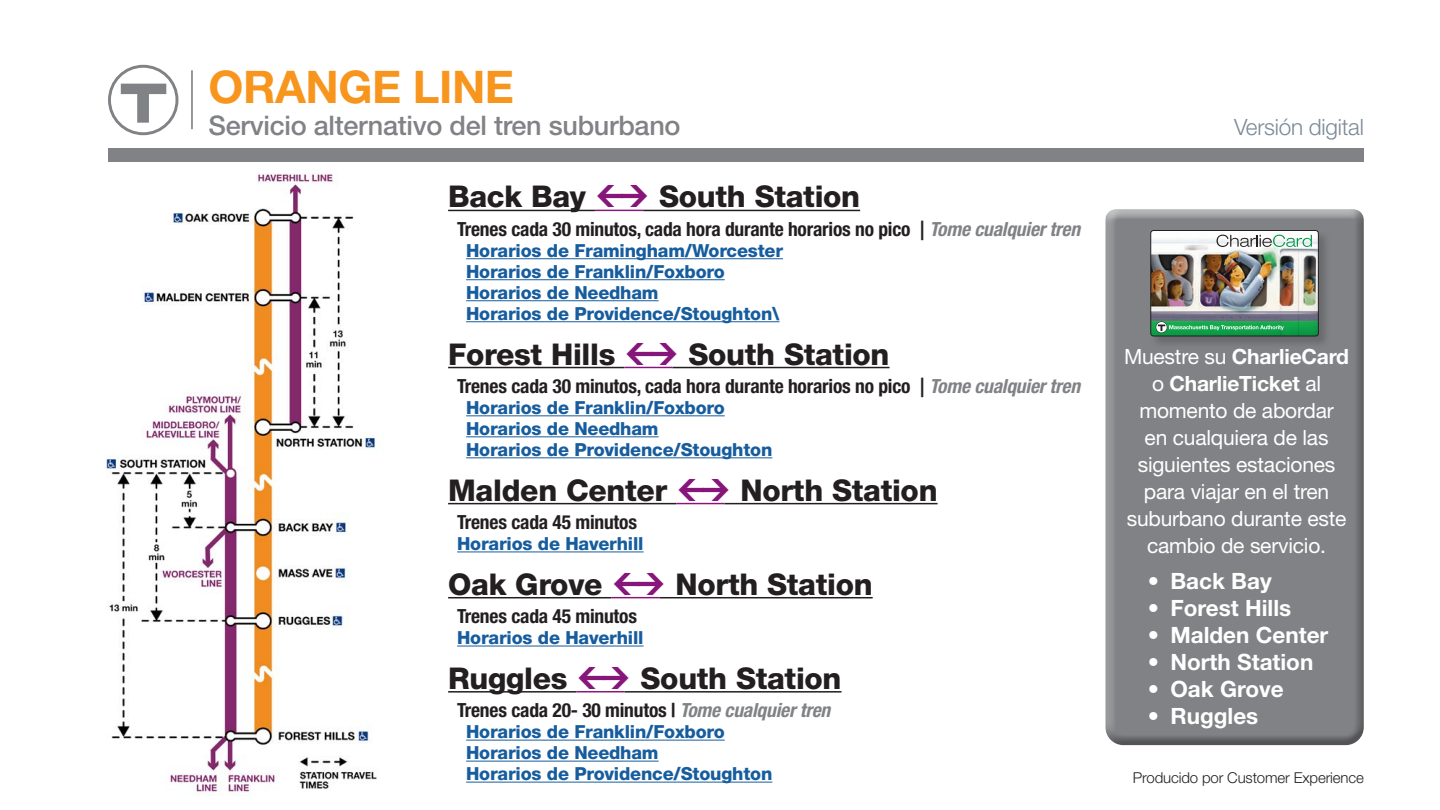
<style>
.page{position:relative;width:1440px;height:810px;background:#fff}
.page>*{position:absolute;margin:0;border:0;box-sizing:border-box;transform-origin:0 0}
.Section_Title{font:700 45px "Helvetica Neue LT Std";letter-spacing:-.01em;color:#f7951d}
.t1{font:800 30px "Helvetica Neue LT Std";letter-spacing:-.01em;color:#231f20}
.Section_Subtitle{font:500 27px "Helvetica Neue LT Std";letter-spacing:-.01em;color:#808285}
.t2{font:700 22.5px "Helvetica Neue LT Std";color:#fff}
.t3{font:300 22.5px "Helvetica Neue LT Std";letter-spacing:-.01em;color:#7b8a97}
.Section_Subtitle-2{font:21px/27px "Helvetica Neue LT Std";letter-spacing:-.01em;color:#fff;text-align:center}
.t4{font:700 condensed 19.5px "Helvetica Neue LT Std";letter-spacing:-.01em;color:#231f20}
.t5{font:800 18px/21px "Helvetica Neue LT Std";letter-spacing:-.01em;color:#175d9e}
.t6{font:18px "Helvetica Neue LT Std";color:#808285}
.Cover_Subtitle{font:300 15px "Helvetica Neue LT Std";letter-spacing:-.01em;color:#231f20}
.s1{font-stretch:normal}
.s2{font-style:italic;color:#808285}
.s3{font-weight:700}
</style>
<div class="page">
<div style="left:108px;top:148px;width:1256px;height:14px;background:#808285"></div>
<div style="left:1104px;top:210px;width:261px;height:536px;background:#231f20;opacity:.4"></div>
<hr style="left:448px;top:210px;width:147px;height:1px;background:#231f20">
<hr style="left:595px;top:210px;width:48px;height:1px;background:#87167a">
<hr style="left:643px;top:210px;width:217px;height:1px;background:#231f20">
<hr style="left:466px;top:258px;width:317px;height:1px;background:#175d9e">
<hr style="left:466px;top:279px;width:259px;height:1px;background:#175d9e">
<hr style="left:466px;top:300px;width:192px;height:1px;background:#175d9e">
<hr style="left:466px;top:321px;width:313px;height:1px;background:#175d9e">
<hr style="left:448px;top:367px;width:176px;height:1px;background:#231f20">
<hr style="left:624px;top:367px;width:48px;height:1px;background:#87167a">
<hr style="left:672px;top:367px;width:217px;height:1px;background:#231f20">
<hr style="left:466px;top:415px;width:259px;height:1px;background:#175d9e">
<hr style="left:466px;top:436px;width:192px;height:1px;background:#175d9e">
<hr style="left:466px;top:457px;width:306px;height:1px;background:#175d9e">
<hr style="left:448px;top:503px;width:228px;height:1px;background:#231f20">
<hr style="left:676px;top:503px;width:48px;height:1px;background:#87167a">
<hr style="left:724px;top:503px;width:213px;height:1px;background:#231f20">
<hr style="left:457px;top:551px;width:186px;height:1px;background:#175d9e">
<hr style="left:448px;top:597px;width:163px;height:1px;background:#231f20">
<hr style="left:611px;top:597px;width:48px;height:1px;background:#87167a">
<hr style="left:659px;top:597px;width:213px;height:1px;background:#231f20">
<hr style="left:457px;top:646px;width:186px;height:1px;background:#175d9e">
<hr style="left:448px;top:691px;width:128px;height:2px;background:#231f20">
<hr style="left:576px;top:691px;width:48px;height:1px;background:#87167a">
<hr style="left:624px;top:691px;width:217px;height:2px;background:#231f20">
<hr style="left:466px;top:740px;width:259px;height:1px;background:#175d9e">
<hr style="left:466px;top:761px;width:192px;height:1px;background:#175d9e">
<hr style="left:466px;top:782px;width:306px;height:1px;background:#175d9e">
<svg style="left:108px;top:65px;width:70px;height:70px"></svg>
<hr style="left:191px;top:71px;width:2px;height:58px;background:#848689">
<div style="left:1150px;top:230px;width:181px;height:119px;background:#231f20;opacity:.25"></div>
<img style="left:1150px;top:232px;width:168px;height:104px">
<div style="left:1150px;top:230px;width:168px;height:106px;border:1px solid #231f20;border-radius:3px"></div>
<svg style="left:1155px;top:321px;width:12px;height:12px"></svg>
<svg style="left:1156px;top:322px;width:10px;height:11px"></svg>
<svg style="left:1216px;top:235px;width:96px;height:12px"></svg>
<svg style="left:1158px;top:325px;width:126px;height:6px"></svg>
<img style="left:106px;top:173px;width:271px;height:623px">
<p class="Section_Title" style="left:208px;top:59px;width:307px">ORANGE LINE</p>
<p class="Section_Subtitle" style="left:208px;top:109px;width:473px">Servicio alternativo del tren suburbano</p>
<p class="t1" style="left:448px;top:179px;width:139px">Back Bay</p>
<p class="t1" style="left:659px;top:179px;width:202px">South Station</p>
<p class="t4" style="left:457px;top:217px;width:624px">Trenes cada 30 minutos, cada hora durante horarios no pico <span class="s1">|</span> <span class="s2">Tome cualquier tren</span></p>
<p class="t5" style="left:466px;top:240px;width:318px">Horarios de Framingham/Worcester<br>Horarios de Franklin/Foxboro<br>Horarios de Needham<br>Horarios de Providence/Stoughton\</p>
<p class="t1" style="left:448px;top:336px;width:169px">Forest Hills</p>
<p class="t1" style="left:688px;top:336px;width:202px">South Station</p>
<p class="t4" style="left:457px;top:374px;width:624px">Trenes cada 30 minutos, cada hora durante horarios no pico <span class="s1">|</span> <span class="s2">Tome cualquier tren</span></p>
<p class="t5" style="left:466px;top:397px;width:308px">Horarios de Franklin/Foxboro<br>Horarios de Needham<br>Horarios de Providence/Stoughton</p>
<p class="t1" style="left:448px;top:472px;width:221px">Malden Center</p>
<p class="t1" style="left:740px;top:472px;width:199px">North Station</p>
<p class="t4" style="left:457px;top:510px;width:181px">Trenes cada 45 minutos</p>
<p class="t5" style="left:457px;top:533px;width:188px">Horarios de Haverhill</p>
<p class="t1" style="left:448px;top:566px;width:156px">Oak Grove</p>
<p class="t1" style="left:675px;top:566px;width:199px">North Station</p>
<p class="t4" style="left:457px;top:604px;width:181px">Trenes cada 45 minutos</p>
<p class="t5" style="left:457px;top:627px;width:188px">Horarios de Haverhill</p>
<p class="t1" style="left:448px;top:660px;width:121px">Ruggles</p>
<p class="t1" style="left:640px;top:660px;width:202px">South Station</p>
<p class="t4" style="left:457px;top:699px;width:375px">Trenes cada 20- 30 minutos | <span class="s2">Tome cualquier tren</span></p>
<p class="t5" style="left:466px;top:721px;width:260px">Horarios de Franklin/Foxboro</p>
<p class="t5" style="left:466px;top:742px;width:308px">Horarios de Needham<br>Horarios de Providence/Stoughton</p>
<p class="t3" style="left:1234px;top:113px;width:131px">Versión digital</p>
<p class="t6" style="left:1353px;top:118px;width:12px">4</p>
<p class="Section_Subtitle-2" style="left:1124px;top:343px;width:227px">Muestre su <span class="s3">CharlieCard </span>o <span class="s3">CharlieTicket</span> al momento de abordar<br>en cualquiera de las siguientes estaciones para viajar en el tren suburbano durante este cambio de servicio.</p>
<p class="t2" style="left:1148px;top:567px;width:125px">• Back Bay</p>
<p class="t2" style="left:1148px;top:594px;width:145px">• Forest Hills</p>
<p class="t2" style="left:1148px;top:621px;width:182px">• Malden Center</p>
<p class="t2" style="left:1148px;top:648px;width:167px">• North Station</p>
<p class="t2" style="left:1148px;top:675px;width:137px">• Oak Grove</p>
<p class="t2" style="left:1148px;top:702px;width:112px">• Ruggles</p>
<p class="Cover_Subtitle" style="left:1133px;top:769px;width:232px">Producido por Customer Experience</p>
</div>
